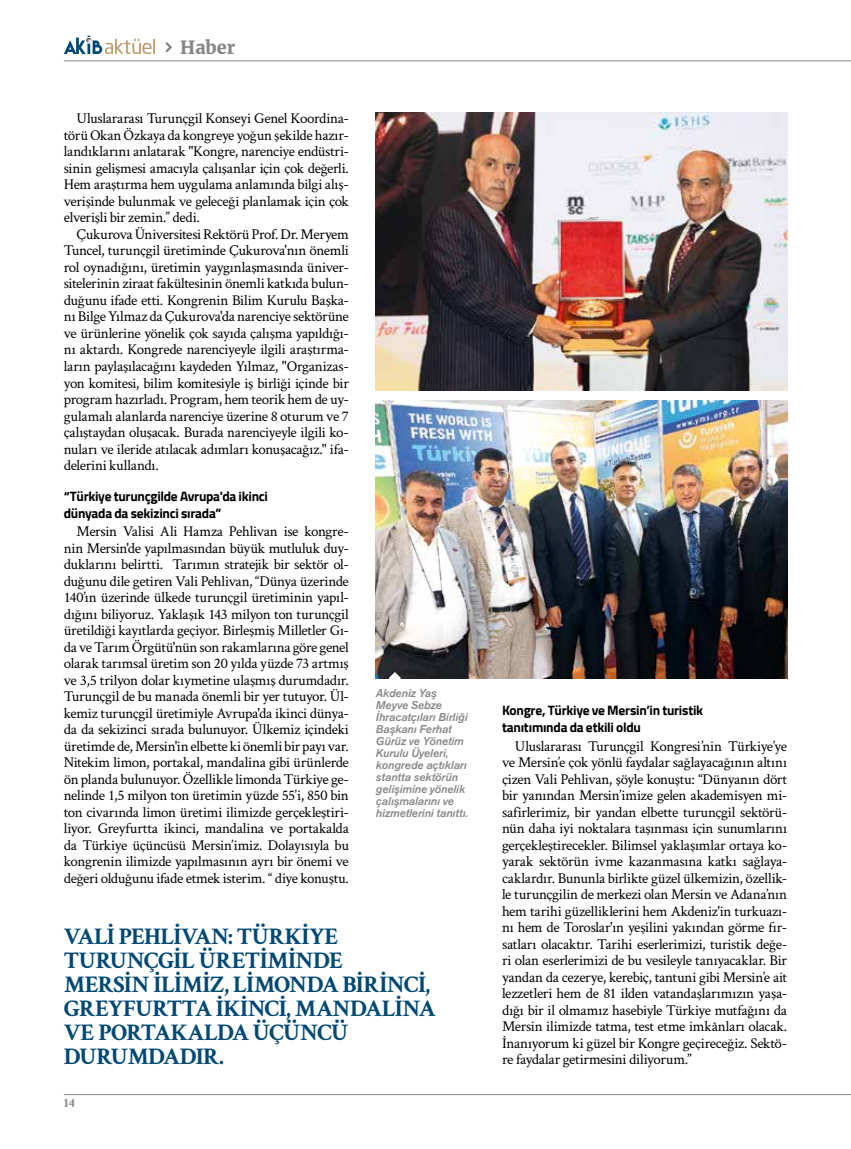
<style>
.page{position:relative;width:851px;height:1149px;background:#fff}
.page>*{position:absolute;margin:0;border:0;box-sizing:border-box;transform-origin:0 0}
.t1{font:700 23.85px "Crimson Text";letter-spacing:-.04em;color:#004874}
.t2{font:900 18px "Merriweather";color:#878787}
.t3{font:15px/16.5px "Crimson Text";letter-spacing:-.02em;color:#000;text-align:justify}
.t4{font:700 13.5px/16.5px "Titillium Web";letter-spacing:-.02em;color:#000}
.t5{font:700 13.5px "Crimson Text";color:#878787}
.t6{font:italic 500 11.25px/12px "Akzidenz Grotesk";letter-spacing:-.005em;color:#878787}
</style>
<div class="page">
<svg style="left:64px;top:36px;width:91px;height:18px"></svg>
<svg style="left:165px;top:42px;width:7px;height:10px"></svg>
<hr style="left:64px;top:1093px;width:786px;height:1px;background:#878787">
<hr style="left:64px;top:60px;width:786px;height:1px;background:#878787">
<img style="left:376px;top:113px;width:411px;height:277px">
<img style="left:376px;top:400px;width:411px;height:277px">
<svg style="left:388px;top:671px;width:13px;height:8px"></svg>
<p class="t2" style="left:180px;top:35px;width:57px">Haber</p>
<p class="t3" style="left:64px;top:110px;width:286px;text-indent:13px">Uluslararası Turunçgil Konseyi Genel Koordina&shy;törü Okan Özkaya da kongreye yoğun şekilde hazır&shy;landıklarını anlatarak "Kongre, narenciye endüstri&shy;sinin gelişmesi amacıyla çalışanlar için çok değerli.<br>Hem araştırma hem uygulama anlamında bilgi alış&shy;verişinde bulunmak ve geleceği planlamak için çok elverişli bir zemin.” dedi.</p>
<p class="t3" style="left:64px;top:225px;width:286px;text-indent:13px">Çukurova Üniversitesi Rektörü Prof. Dr. Meryem Tuncel, turunçgil üretiminde Çukurova'nın önemli rol oynadığını, üretimin yaygınlaşmasında üniver&shy;sitelerinin ziraat fakültesinin önemli katkıda bulun&shy;duğunu ifade etti. Kongrenin Bilim Kurulu Başka&shy;nı Bilge Yılmaz da Çukurova'da narenciye sektörüne ve ürünlerine yönelik çok sayıda çalışma yapıldığı&shy;nı aktardı. Kongrede narenciyeyle ilgili araştırma&shy;ların paylaşılacağını kaydeden Yılmaz, "Organizas&shy;yon komitesi, bilim komitesiyle iş birliği içinde bir program hazırladı. Program, hem teorik hem de uy&shy;gulamalı alanlarda narenciye üzerine 8 oturum ve 7 çalıştaydan oluşacak. Burada narenciyeyle ilgili ko&shy;nuları ve ileride atılacak adımları konuşacağız." ifa&shy;delerini kullandı.</p>
<p class="t4" style="left:64px;top:487px;width:206px">“Türkiye turunçgilde Avrupa'da ikinci dünyada da sekizinci sırada”</p>
<p class="t3" style="left:64px;top:522px;width:286px;text-indent:13px">Mersin Valisi Ali Hamza Pehlivan ise kongre&shy;nin Mersin'de yapılmasından büyük mutluluk duy&shy;duklarını belirtti. Tarımın stratejik bir sektör ol&shy;duğunu dile getiren Vali Pehlivan, “Dünya üzerinde 140’ın üzerinde ülkede turunçgil üretiminin yapıl&shy;dığını biliyoruz. Yaklaşık 143 milyon ton turunçgil üretildiği kayıtlarda geçiyor. Birleşmiş Milletler Gı&shy;da ve Tarım Örgütü'nün son rakamlarına göre genel olarak tarımsal üretim son 20 yılda yüzde 73 artmış ve 3,5 trilyon dolar kıymetine ulaşmış durumdadır.<br>Turunçgil de bu manada önemli bir yer tutuyor. Ül&shy;kemiz turunçgil üretimiyle Avrupa'da ikinci dünya&shy;da da sekizinci sırada bulunuyor. Ülkemiz içindeki üretimde de, Mersin'in elbette ki önemli bir payı var.<br>Nitekim limon, portakal, mandalina gibi ürünlerde ön planda bulunuyor. Özellikle limonda Türkiye ge&shy;nelinde 1,5 milyon ton üretimin yüzde 55’i, 850 bin ton civarında limon üretimi ilimizde gerçekleştiri&shy;liyor. Greyfurtta ikinci, mandalina ve portakalda da Türkiye üçüncüsü Mersin’imiz. Dolayısıyla bu kongrenin ilimizde yapılmasının ayrı bir önemi ve değeri olduğunu ifade etmek isterim. “ diye konuştu.</p>
<p class="t6" style="left:376px;top:686px;width:94px">Akdeniz Yaş<br>Meyve Sebze<br>İhracatçıları Birliği<br>Başkanı Ferhat<br>Gürüz ve Yönetim<br>Kurulu Üyeleri, kongrede açtıkları stantta sektörün gelişimine yönelik çalışmalarını ve hizmetlerini tanıttı.</p>
<h1 class="t1" style="left:64px;top:921px;width:81px">VALİ PEHLİ</h1>
<h1 class="t1" style="left:181px;top:921px;width:72px">VAN : TÜRKİYE</h1>
<h1 class="t1" style="left:64px;top:945px;width:16px">TURUNÇGİL</h1>
<h1 class="t1" style="left:199px;top:945px;width:16px">ÜRETİMİNDE</h1>
<h1 class="t1" style="left:64px;top:969px;width:35px">mERSİN</h1>
<h1 class="t1" style="left:153px;top:969px;width:13px">İLİMİZ</h1>
<h1 class="t1" style="left:224px;top:969px;width:25px">, LİMONDA</h1>
<h1 class="t1" style="left:342px;top:969px;width:13px">BİRİNCİ</h1>
<h1 class="t1" style="left:425px;top:969px;width:7px">,</h1>
<h1 class="t1" style="left:64px;top:993px;width:16px">GREYFURTTA</h1>
<h1 class="t1" style="left:216px;top:993px;width:13px">İKİNCİ</h1>
<h1 class="t1" style="left:286px;top:993px;width:26px">, MANDALİNA</h1>
<h1 class="t1" style="left:64px;top:1017px;width:64px">VE PORTAKALDA</h1>
<h1 class="t1" style="left:253px;top:1017px;width:17px">ÜÇÜNCÜ</h1>
<h1 class="t1" style="left:64px;top:1041px;width:17px">DURUMDADIR</h1>
<h1 class="t1" style="left:219px;top:1041px;width:6px">.</h1>
<p class="t5" style="left:64px;top:1094px;width:13px">14</p>
<p class="t4" style="left:502px;top:701px;width:202px">Kongre, Türkiye ve Mersin’in turistik tanıtımında da etkili oldu</p>
<p class="t3" style="left:502px;top:736px;width:286px;text-indent:13px">Uluslararası Turunçgil Kongresi’nin Türkiye’ye ve Mersin’e çok yönlü faydalar sağlayacağının altını çizen Vali Pehlivan, şöyle konuştu: “Dünyanın dört bir yanından Mersin’imize gelen akademisyen mi&shy;safirlerimiz, bir yandan elbette turunçgil sektörü&shy;nün daha iyi noktalara taşınması için sunumlarını gerçekleştirecekler. Bilimsel yaklaşımlar ortaya ko&shy;yarak sektörün ivme kazanmasına katkı sağlaya&shy;caklardır. Bununla birlikte güzel ülkemizin, özellik&shy;le turunçgilin de merkezi olan Mersin ve Adana’nın hem tarihi güzelliklerini hem Akdeniz'in turkuazı&shy;nı hem de Toroslar'ın yeşilini yakından görme fır&shy;satları olacaktır. Tarihi eserlerimizi, turistik değe&shy;ri olan eserlerimizi de bu vesileyle tanıyacaklar. Bir yandan da cezerye, kerebiç, tantuni gibi Mersin’e ait lezzetleri hem de 81 ilden vatandaşlarımızın yaşa&shy;dığı bir il olmamız hasebiyle Türkiye mutfağını da Mersin ilimizde tatma, test etme imkânları olacak.<br>İnanıyorum ki güzel bir Kongre geçireceğiz. Sektö&shy;re faydalar getirmesini diliyorum.”</p>
</div>
